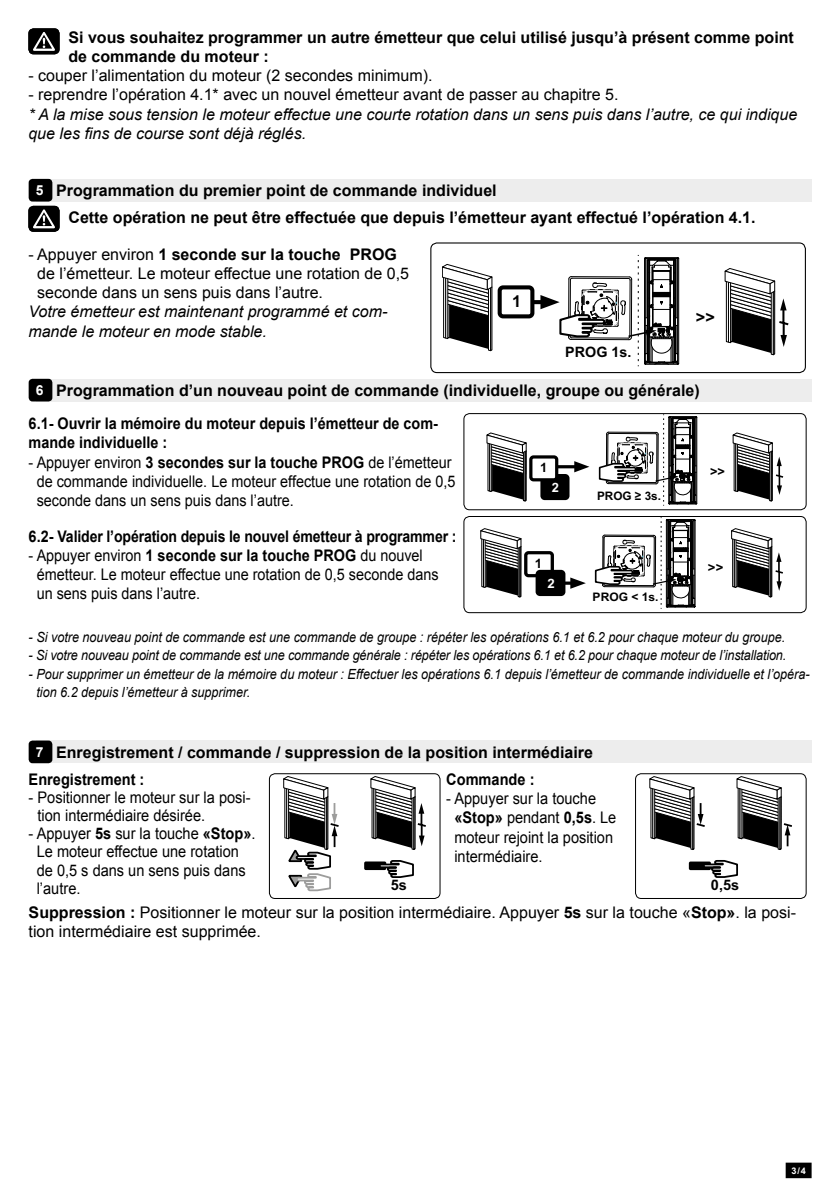
<style>
.page{position:relative;width:840px;height:1191px;background:#fff}
.page>*{position:absolute;margin:0;border:0;box-sizing:border-box;transform-origin:0 0}
.t1{font:700 16.2px "Arial";color:#000}
.t2{font:700 16px/19.2px "Arial";color:#000}
.t3{font:16px/19.2px "Arial";color:#000}
.t4{font:16px/19.2px "Arial";color:#000;scale:.9 1}
.t5{font:16px/18.2px "Arial";color:#000;scale:.91 1}
.t6{font:italic 16px/19.2px "Arial";color:#000}
.t7{font:700 16px/19.2px "Arial";color:#000;scale:.9 1}
.t8{font:700 16px "Arial";color:#000;scale:.91 1}
.t9{font:700 14.6px "Arial";color:#000}
.t10{font:700 14.4px "Arial";color:#000}
.t11{font:italic 14px/18.2px "Arial";color:#000;scale:.9 1}
.t12{font:700 13px "Arial";color:#000}
.t13{font:700 13px "Arial";color:#fff}
.t14{font:700 12.8px "Arial";color:#000}
.t15{font:700 12.8px "Arial";color:#fff}
.t16{font:700 11.8px "Arial";color:#000}
.t17{font:700 9.2px "Arial";color:#fff}
.s1{font-size:13.8px;color:#fff}
.s2{font-weight:700}
</style>
<div class="page">
<div style="left:786px;top:1163px;width:24px;height:14px;background:#000"></div>
<div style="left:785px;top:1162px;width:26px;height:16px;border:2px solid #000"></div>
<svg style="left:28px;top:28px;width:32px;height:26px"></svg>
<svg style="left:28px;top:206px;width:32px;height:26px"></svg>
<div style="left:37px;top:179px;width:774px;height:22px;background:#ededed"></div>
<div style="left:29px;top:179px;width:23px;height:22px;background:#000;border-radius:4px"></div>
<div style="left:37px;top:379px;width:774px;height:22px;background:#ededed"></div>
<div style="left:29px;top:379px;width:23px;height:22px;background:#000;border-radius:4px"></div>
<div style="left:37px;top:740px;width:774px;height:23px;background:#ededed"></div>
<div style="left:29px;top:740px;width:23px;height:23px;background:#000;border-radius:4px"></div>
<svg style="left:534px;top:300px;width:6px;height:4px"></svg>
<svg style="left:442px;top:264px;width:51px;height:87px"></svg>
<svg style="left:724px;top:268px;width:64px;height:87px"></svg>
<div style="left:497px;top:285px;width:37px;height:33px;border:4px solid #000;border-radius:3px"></div>
<svg style="left:540px;top:255px;width:138px;height:111px"></svg>
<div style="left:430px;top:242px;width:375px;height:131px;border:1px solid #000;border-radius:6px"></div>
<div style="left:524px;top:551px;width:29px;height:26px;border:3px solid #000;border-radius:3px"></div>
<div style="left:517px;top:546px;width:3px;height:51px;border:1px solid #000"></div>
<div style="left:519px;top:546px;width:2px;height:51px;border:1px solid #000"></div>
<svg style="left:480px;top:528px;width:41px;height:68px"></svg>
<div style="left:768px;top:546px;width:2px;height:51px;border:1px solid #000"></div>
<div style="left:770px;top:546px;width:1px;height:51px;border:1px solid #000"></div>
<svg style="left:731px;top:528px;width:51px;height:68px"></svg>
<svg style="left:565px;top:581px;width:5px;height:4px"></svg>
<svg style="left:570px;top:577px;width:15px;height:12px"></svg>
<div style="left:537px;top:571px;width:26px;height:23px;background:#000;border-radius:3px"></div>
<div style="left:535px;top:570px;width:30px;height:26px;border:3px solid #000;border-radius:3px"></div>
<svg style="left:594px;top:518px;width:101px;height:91px"></svg>
<div style="left:463px;top:516px;width:343px;height:97px;border:1px solid #000;border-radius:6px"></div>
<div style="left:541px;top:475px;width:26px;height:23px;background:#000;border-radius:3px"></div>
<div style="left:540px;top:474px;width:29px;height:26px;border:3px solid #000;border-radius:3px"></div>
<hr style="left:556px;top:465px;width:24px;height:3px;background:#000">
<svg style="left:574px;top:461px;width:15px;height:11px"></svg>
<div style="left:530px;top:457px;width:26px;height:23px;background:#fff;border-radius:3px"></div>
<div style="left:529px;top:455px;width:29px;height:26px;border:3px solid #000;border-radius:3px"></div>
<div style="left:523px;top:451px;width:2px;height:50px;border:1px solid #000"></div>
<div style="left:524px;top:450px;width:2px;height:51px;border:1px solid #000"></div>
<svg style="left:486px;top:432px;width:41px;height:68px"></svg>
<div style="left:769px;top:451px;width:2px;height:50px;border:1px solid #000"></div>
<div style="left:770px;top:450px;width:2px;height:51px;border:1px solid #000"></div>
<svg style="left:732px;top:432px;width:50px;height:68px"></svg>
<svg style="left:598px;top:415px;width:98px;height:91px"></svg>
<div style="left:463px;top:413px;width:343px;height:97px;border:1px solid #000;border-radius:6px"></div>
<svg style="left:370px;top:776px;width:56px;height:74px"></svg>
<div style="left:365px;top:862px;width:20px;height:7px;background:#000"></div>
<div style="left:364px;top:861px;width:22px;height:9px;border:2px solid #000"></div>
<svg style="left:377px;top:860px;width:37px;height:18px"></svg>
<svg style="left:283px;top:776px;width:56px;height:116px"></svg>
<div style="left:269px;top:773px;width:171px;height:126px;border:1px solid #000;border-radius:6px"></div>
<svg style="left:649px;top:776px;width:56px;height:74px"></svg>
<svg style="left:736px;top:776px;width:55px;height:74px"></svg>
<div style="left:689px;top:862px;width:20px;height:7px;background:#000"></div>
<div style="left:688px;top:861px;width:22px;height:9px;border:2px solid #000"></div>
<svg style="left:701px;top:860px;width:37px;height:18px"></svg>
<div style="left:634px;top:773px;width:172px;height:126px;border:1px solid #000;border-radius:6px"></div>
<p class="t2" style="left:68px;top:28px;width:726px">Si vous souhaitez programmer un autre émetteur que celui utilisé jusqu’à présent comme point de commande du moteur :</p>
<p class="t3" style="left:28px;top:66px;width:405px">- couper l’alimentation du moteur (2 secondes minimum).</p>
<p class="t3" style="left:28px;top:85px;width:591px">- reprendre l’opération 4.1* avec un nouvel émetteur avant de passer au chapitre 5.</p>
<p class="t6" style="left:28px;top:105px;width:770px">* A la mise sous tension le moteur effectue une courte rotation dans un sens puis dans l’autre, ce qui indique que les fins de course sont déjà réglés.</p>
<p class="t2" style="left:36px;top:181px;width:462px"><span class="s1">5</span> Programmation du premier point de commande individuel</p>
<p class="t2" style="left:68px;top:208px;width:688px">Cette opération ne peut être effectuée que depuis l’émetteur ayant effectué l’opération 4.1.</p>
<p class="t3" style="left:37px;top:245px;width:373px;text-indent:-9px">- Appuyer environ <span class="s2">1 seconde sur la touche PROG </span>de l’émetteur. Le moteur effectue une rotation de 0,5 seconde dans un sens puis dans l’autre.</p>
<p class="t6" style="left:28px;top:302px;width:360px">Votre émetteur est maintenant programmé et com&shy;mande le moteur en mode stable.</p>
<p class="t1" style="left:695px;top:306px;width:21px">&gt;&gt;</p>
<p class="t1" style="left:512px;top:290px;width:11px">1</p>
<p class="t10" style="left:565px;top:342px;width:67px">PROG 1s.</p>
<p class="t2" style="left:36px;top:381px;width:665px"><span class="s1">6</span> Programmation d’un nouveau point de commande (individuelle, groupe ou générale)</p>
<p class="t7" style="left:29px;top:414px;width:456px">6.1- Ouvrir la mémoire du moteur depuis l’émetteur de com&shy;mande individuelle :</p>
<p class="t4" style="left:37px;top:452px;width:466px;text-indent:-8px">- Appuyer environ <span class="s2">3 secondes sur la touche PROG</span> de l’émetteur de commande individuelle. Le moteur effectue une rotation de 0,5 seconde dans un sens puis dans l’autre.</p>
<p class="t7" style="left:29px;top:527px;width:476px">6.2- Valider l’opération depuis le nouvel émetteur à programmer :</p>
<p class="t4" style="left:37px;top:546px;width:448px;text-indent:-8px">- Appuyer environ <span class="s2">1 seconde sur la touche PROG</span> du nouvel émetteur. Le moteur effectue une rotation de 0,5 seconde dans un sens puis dans l’autre.</p>
<p class="t14" style="left:540px;top:459px;width:9px">1</p>
<p class="t15" style="left:551px;top:479px;width:9px">2</p>
<p class="t12" style="left:534px;top:554px;width:9px">1</p>
<p class="t13" style="left:547px;top:574px;width:9px">2</p>
<p class="t16" style="left:596px;top:488px;width:65px">PROG ≥ 3s.</p>
<p class="t16" style="left:592px;top:589px;width:67px">PROG &lt; 1s.</p>
<p class="t14" style="left:709px;top:463px;width:17px">&gt;&gt;</p>
<p class="t12" style="left:707px;top:558px;width:17px">&gt;&gt;</p>
<p class="t11" style="left:29px;top:628px;width:841px">- Si votre nouveau point de commande est une commande de groupe : répéter les opérations 6.1 et 6.2 pour chaque moteur du groupe.</p>
<p class="t11" style="left:29px;top:646px;width:842px">- Si votre nouveau point de commande est une commande générale : répéter les opérations 6.1 et 6.2 pour chaque moteur de l’installation.</p>
<p class="t11" style="left:36px;top:664px;width:860px;text-indent:-8px">- Pour supprimer un émetteur de la mémoire du moteur : Effectuer les opérations 6.1 depuis l’émetteur de commande individuelle et l’opéra&shy;tion 6.2 depuis l’émetteur à supprimer.</p>
<p class="t2" style="left:36px;top:743px;width:558px"><span class="s1">7</span> Enregistrement / commande / suppression de la position intermédiaire</p>
<p class="t8" style="left:29px;top:768px;width:129px">Enregistrement :</p>
<p class="t5" style="left:38px;top:788px;width:235px;text-indent:-9px">- Positionner le moteur sur la posi&shy;tion intermédiaire désirée.</p>
<p class="t5" style="left:37px;top:824px;width:242px;text-indent:-8px">- Appuyer <span class="s2">5s</span> sur la touche <span class="s2">«Stop»</span>.<br>Le moteur effectue une rotation de 0,5 s dans un sens puis dans l’autre.</p>
<p class="t9" style="left:390px;top:875px;width:18px">5s</p>
<p class="t8" style="left:446px;top:768px;width:98px">Commande :</p>
<p class="t5" style="left:454px;top:789px;width:179px;line-height:19.2px;text-indent:-8px">- Appuyer sur la touche <span class="s2">«Stop»</span> pendant <span class="s2">0,5s</span>. Le moteur rejoint la position intermédiaire.</p>
<p class="t9" style="left:710px;top:875px;width:30px">0,5s</p>
<p class="t3" style="left:29px;top:902px;width:768px"><span class="s2">Suppression :</span> Positionner le moteur sur la position intermédiaire. Appuyer <span class="s2">5s</span> sur la touche «<span class="s2">Stop»</span>. la posi&shy;tion intermédiaire est supprimée.</p>
<p class="t17" style="left:790px;top:1165px;width:16px">3/4</p>
</div>
